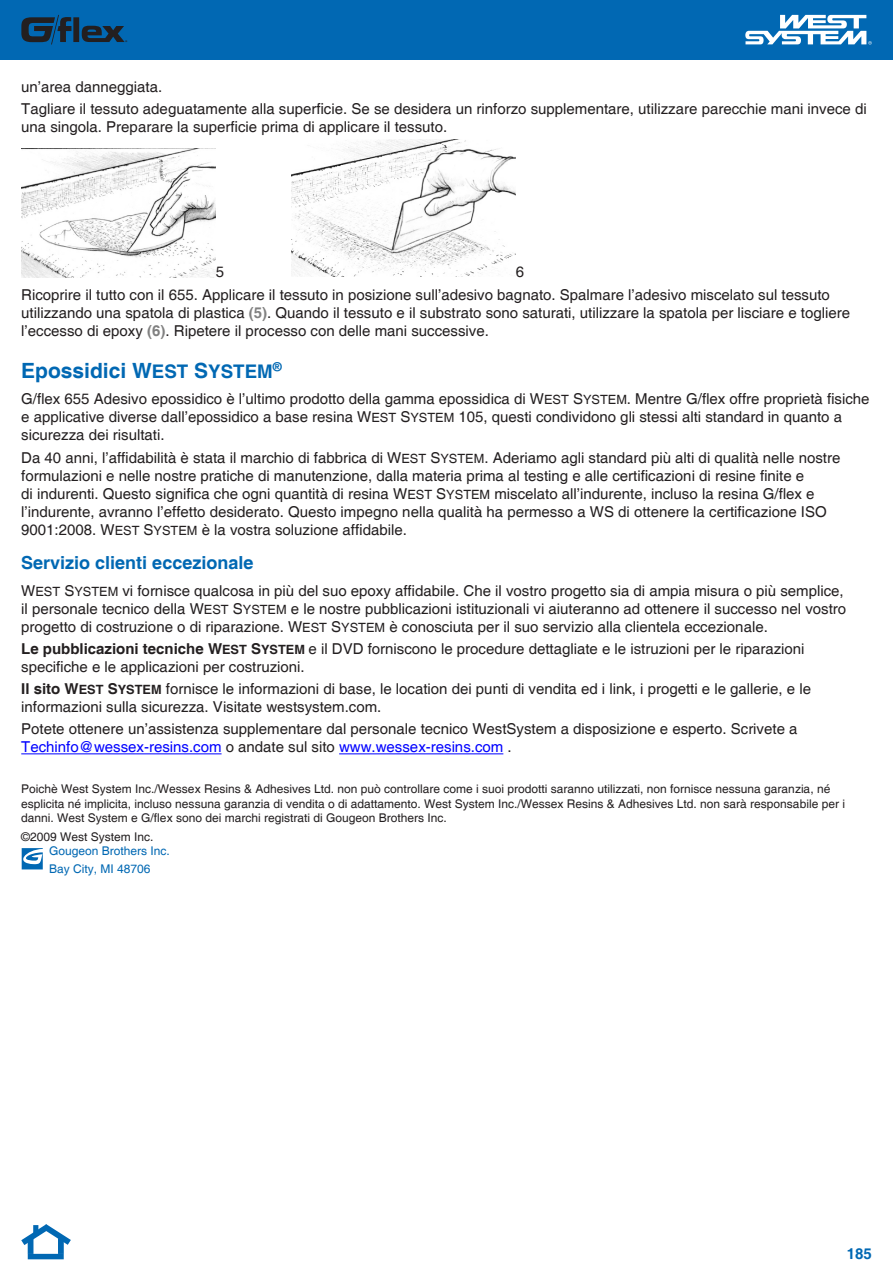
<style>
.page{position:relative;width:893px;height:1263px;background:#fff}
.page>*{position:absolute;margin:0;border:0;box-sizing:border-box;transform-origin:0 0}
.t1{font:700 21px "Helvetica";color:#0168b3}
.t2{font:700 18px "Helvetica";color:#0168b3}
.t3{font:15px/18px "Helvetica";color:#231f20}
.t4{font:700 15px "Helvetica";color:#0168b3}
.t5{font:12px/14.4px "Helvetica";color:#231f20}
.t6{font:12px/18px "Helvetica";color:#0168b3}
.t7{font:600 5.4px "Myriad Pro";color:#231f20}
.s1{font-weight:700;color:#818181}
.s2{font-size:18.75px}
.s3{font-size:12.75px}
.s4{font-weight:700}
.s5{font-weight:700;font-size:12.75px}
.s6{color:#00f}
</style>
<div class="page">
<div style="left:0;top:0;width:893px;height:60px;background:#0168b3"></div>
<svg style="left:745px;top:15px;width:127px;height:30px"></svg>
<svg style="left:21px;top:15px;width:104px;height:29px"></svg>
<div style="left:28px;top:1238px;width:5px;height:16px;background:#0168b3"></div>
<svg style="left:21px;top:1224px;width:50px;height:26px"></svg>
<div style="left:28px;top:1254px;width:36px;height:5px;background:#0168b3"></div>
<div style="left:58px;top:1238px;width:6px;height:16px;background:#0168b3"></div>
<hr style="left:21px;top:753px;width:201px;height:1px;background:#00f">
<hr style="left:339px;top:753px;width:164px;height:1px;background:#00f">
<img style="left:21px;top:148px;width:195px;height:129px">
<img style="left:291px;top:139px;width:224px;height:138px">
<svg style="left:21px;top:848px;width:22px;height:21px"></svg>
<p class="t7" style="left:125px;top:38px;width:4px">®</p>
<p class="t3" style="left:21px;top:76px;width:847px;line-height:22.2px">un’area danneggiata.<br>Tagliare il tessuto adeguatamente alla superficie. Se se desidera un rinforzo supplementare, utilizzare parecchie mani invece di</p>
<p class="t3" style="left:21px;top:118px;width:428px">una singola. Preparare la superficie prima di applicare il tessuto.</p>
<p class="t3" style="left:21px;top:262px;width:810px;line-height:22.2px;text-indent:495px">6<br>Ricoprire il tutto con il 655. Applicare il tessuto in posizione sull’adesivo bagnato. Spalmare l’adesivo miscelato sul tessuto</p>
<p class="t3" style="left:21px;top:304px;width:830px">utilizzando una spatola di plastica <span class="s1">(5)</span>. Quando il tessuto e il substrato sono saturati, utilizzare la spatola per lisciare e togliere l’eccesso di epoxy <span class="s1">(6)</span>. Ripetere il processo con delle mani successive.</p>
<h1 class="t1" style="left:21px;top:358px;width:262px">Epossidici W<span class="s2">EST</span> S<span class="s2">YSTEM</span><sup>®</sup></h1>
<p class="t3" style="left:21px;top:391px;width:850px">G/flex 655 Adesivo epossidico è l’ultimo prodotto della gamma epossidica di W<span class="s3">EST</span> S<span class="s3">YSTEM</span>. Mentre G/flex offre proprietà fisiche e applicative diverse dall’epossidico a base resina W<span class="s3">EST</span> S<span class="s3">YSTEM</span> 105, questi condividono gli stessi alti standard in quanto a sicurezza dei risultati.</p>
<p class="t3" style="left:21px;top:449px;width:821px">Da 40 anni, l’affidabilità è stata il marchio di fabbrica di W<span class="s3">EST</span> S<span class="s3">YSTEM</span>. Aderiamo agli standard più alti di qualità nelle nostre formulazioni e nelle nostre pratiche di manutenzione, dalla materia prima al testing e alle certificazioni di resine finite e<br>di indurenti. Questo significa che ogni quantità di resina W<span class="s3">EST</span> S<span class="s3">YSTEM</span> miscelato all’indurente, incluso la resina G/flex e l’indurente, avranno l’effetto desiderato. Questo impegno nella qualità ha permesso a WS di ottenere la certificazione ISO 9001:2008. W<span class="s3">EST</span> S<span class="s3">YSTEM</span> è la vostra soluzione affidabile.</p>
<p class="t2" style="left:21px;top:552px;width:234px">Servizio clienti eccezionale</p>
<p class="t3" style="left:21px;top:582px;width:826px">W<span class="s3">EST</span> S<span class="s3">YSTEM</span> vi fornisce qualcosa in più del suo epoxy affidabile. Che il vostro progetto sia di ampia misura o più semplice, il personale tecnico della W<span class="s3">EST</span> S<span class="s3">YSTEM</span> e le nostre pubblicazioni istituzionali vi aiuteranno ad ottenere il successo nel vostro progetto di costruzione o di riparazione. W<span class="s3">EST</span> S<span class="s3">YSTEM</span> è conosciuta per il suo servizio alla clientela eccezionale.</p>
<p class="t3" style="left:21px;top:640px;width:785px"><span class="s4">Le pubblicazioni tecniche W</span><span class="s5">EST</span> <span class="s4">S</span><span class="s5">YSTEM</span> e il DVD forniscono le procedure dettagliate e le istruzioni per le riparazioni specifiche e le applicazioni per costruzioni.</p>
<p class="t3" style="left:21px;top:680px;width:791px"><span class="s4">Il sito W</span><span class="s5">EST</span> <span class="s4">S</span><span class="s5">YSTEM</span> fornisce le informazioni di base, le location dei punti di vendita ed i link, i progetti e le gallerie, e le informazioni sulla sicurezza. Visitate westsystem.com.</p>
<p class="t3" style="left:21px;top:721px;width:778px">Potete ottenere un’assistenza supplementare dal personale tecnico WestSystem a disposizione e esperto. Scrivete a<br><span class="s6">Techinfo@wessex-resins.com</span> o andate sul sito <span class="s6">www.wessex-resins.com</span> .</p>
<p class="t5" style="left:21px;top:782px;width:825px">Poichè West System Inc./Wessex Resins &amp; Adhesives Ltd. non può controllare come i suoi prodotti saranno utilizzati, non fornisce nessuna garanzia, né esplicita né implicita, incluso nessuna garanzia di vendita o di adattamento. West System Inc./Wessex Resins &amp; Adhesives Ltd. non sarà responsabile per i danni. West System e G/flex sono dei marchi registrati di Gougeon Brothers Inc.</p>
<p class="t5" style="left:21px;top:830px;width:134px">©2009 West System Inc.</p>
<p class="t6" style="left:49px;top:842px;width:122px">Gougeon Brothers Inc.<br>Bay City, MI 48706</p>
<p class="t3" style="left:216px;top:264px;width:10px">5</p>
<p class="t4" style="left:847px;top:1244px;width:27px">185</p>
</div>
